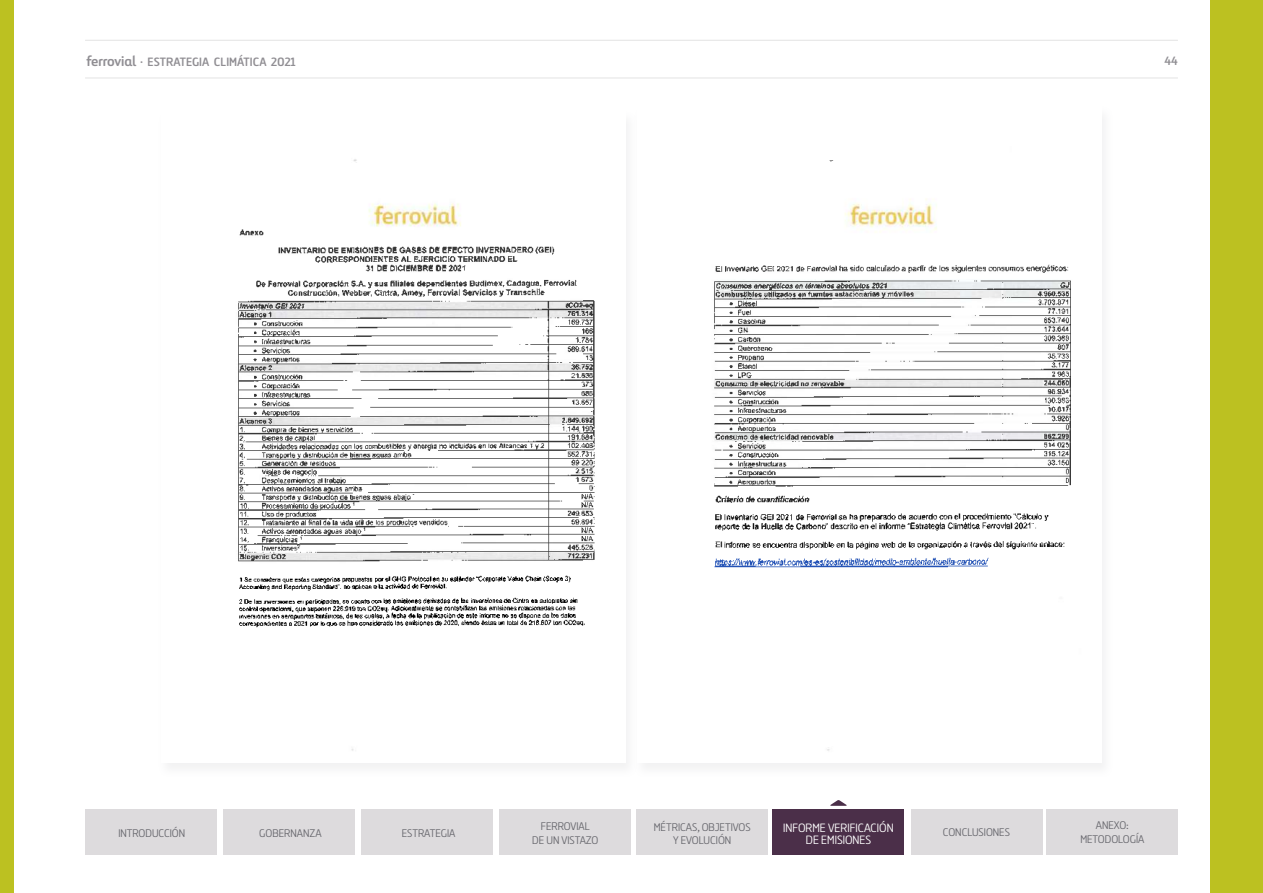
<style>
.page{position:relative;width:1263px;height:893px;background:#fff}
.page>*{position:absolute;margin:0;border:0;box-sizing:border-box;transform-origin:0 0}
.t1{font:12px/12px "Ferrovial";color:#fff;text-align:center}
.t2{font:700 12px "Ferrovial";color:#908e93}
.t3{font:10.95px/13.2px "Ferrovial";color:#68686e;text-align:center}
.s1{font-size:15px}
</style>
<div class="page">
<img style="left:238px;top:229px;width:357px;height:333px">
<img style="left:239px;top:575px;width:346px;height:52px">
<img style="left:714px;top:161px;width:357px;height:590px">
<img style="left:714px;top:265px;width:356px;height:283px">
<img style="left:714px;top:512px;width:350px;height:37px">
<img style="left:714px;top:557px;width:275px;height:10px">
<img style="left:715px;top:495px;width:95px;height:8px">
<div style="left:1211px;top:0;width:52px;height:893px;background:#bcc121"></div>
<div style="left:0;top:0;width:14px;height:893px;background:#bcc121"></div>
<hr style="left:85px;top:78px;width:1093px;height:1px;background:#e3e3e3">
<hr style="left:85px;top:40px;width:1093px;height:1px;background:#e3e3e3">
<div style="left:86px;top:809px;width:131px;height:45px;background:#dddbdd"></div>
<div style="left:224px;top:809px;width:131px;height:46px;background:#dddbdd"></div>
<div style="left:361px;top:809px;width:131px;height:46px;background:#dddbdd"></div>
<div style="left:499px;top:809px;width:131px;height:46px;background:#dddbdd"></div>
<div style="left:636px;top:809px;width:131px;height:46px;background:#dddbdd"></div>
<div style="left:773px;top:809px;width:131px;height:46px;background:#4b2f49"></div>
<svg style="left:830px;top:800px;width:17px;height:6px"></svg>
<div style="left:1047px;top:809px;width:131px;height:46px;background:#dddbdd"></div>
<div style="left:911px;top:809px;width:131px;height:46px;background:#dddbdd"></div>
<p class="t2" style="left:85px;top:54px;width:212px"><span class="s1">∆</span> · ESTRATEGIA CLIMÁTICA 2021</p>
<p class="t2" style="left:1164px;top:53px;width:15px">44</p>
<p class="t3" style="left:118px;top:826px;width:68px">INTRODUCCIÓN</p>
<p class="t3" style="left:259px;top:826px;width:64px">GOBERNANZA</p>
<p class="t1" style="left:783px;top:821px;width:112px">INFORME VERIFICACIÓN<br>DE EMISIONES</p>
<p class="t3" style="left:402px;top:826px;width:55px">ESTRATEGIA</p>
<p class="t3" style="left:532px;top:820px;width:68px">FERROVIAL<br>DE UN VISTAZO</p>
<p class="t3" style="left:654px;top:820px;width:98px">MÉTRICAS, OBJETIVOS<br>Y EVOLUCIÓN</p>
<p class="t3" style="left:1080px;top:819px;width:66px">ANEXO:<br>METODOLOGÍA</p>
<p class="t3" style="left:943px;top:825px;width:68px">CONCLUSIONES</p>
</div>
